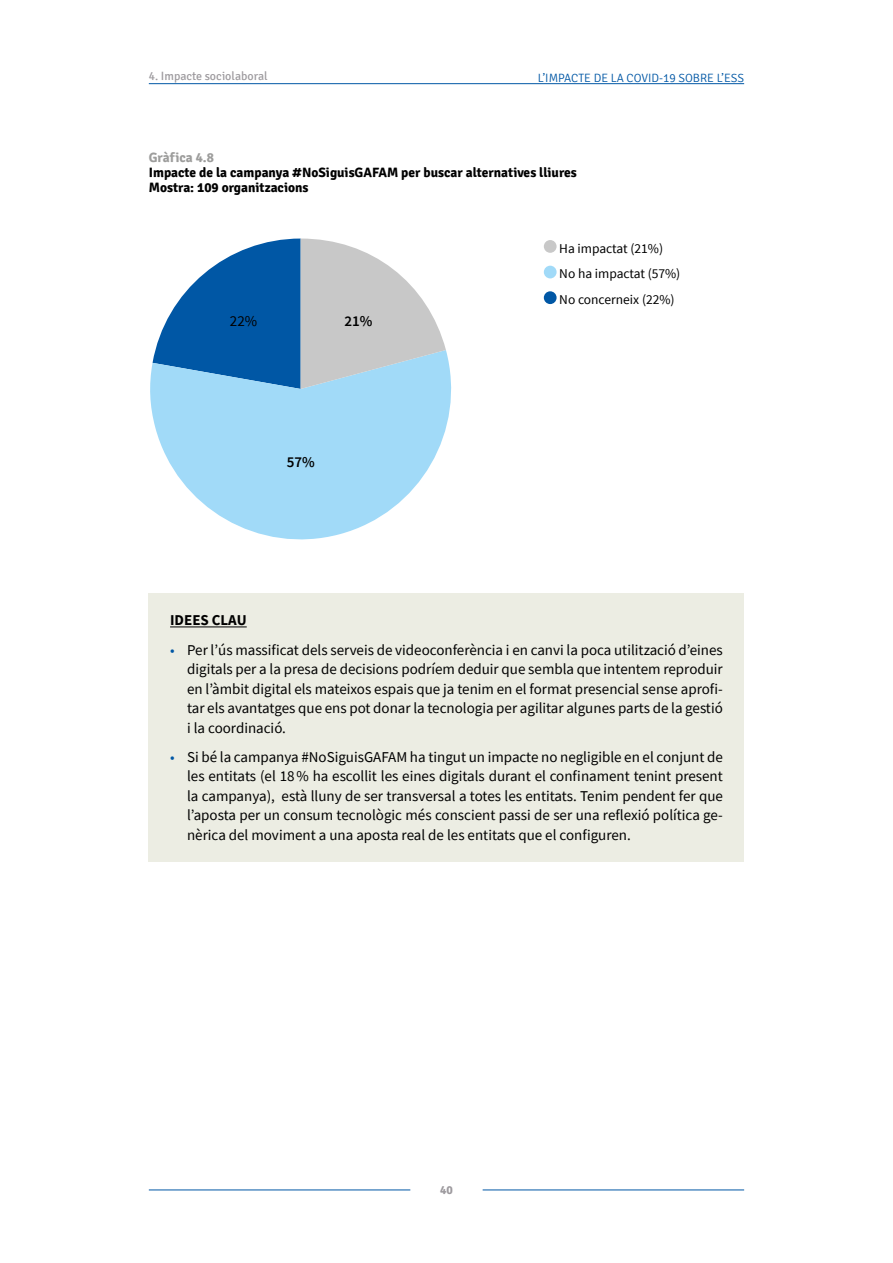
<style>
.page{position:relative;width:893px;height:1263px;background:#fff}
.page>*{position:absolute;margin:0;border:0;box-sizing:border-box;transform-origin:0 0}
.t1{font:15px/19.5px "Source Sans Pro";color:#000;text-align:justify}
.t2{font:700 15px "Source Sans Pro";color:#000}
.t3{font:600 15px "Source Sans Pro";color:#000}
.t4{font:700 13.5px/15px "Signika";color:#000}
.t5{font:13.5px/25.7px "Source Sans Pro";color:#000}
.t6{font:700 13.5px "Signika";color:#9d9d9c}
.t7{font:300 12px "Signika";color:#0057a5}
.t8{font:12px "Signika";color:#9d9a9e}
.t9{font:700 12px "Signika";color:#9d9a9e}
.s1{color:#0057a5}
</style>
<div class="page">
<hr style="left:149px;top:83px;width:595px;height:1px;background:#0057a5">
<hr style="left:149px;top:1189px;width:261px;height:1px;background:#0057a5">
<hr style="left:483px;top:1189px;width:261px;height:1px;background:#0057a5">
<svg style="left:150px;top:351px;width:302px;height:189px;fill:#a1daf8"></svg>
<svg style="left:153px;top:239px;width:293px;height:150px"></svg>
<div style="left:544px;top:240px;width:13px;height:13px;background:#c8c8c8;border-radius:50%"></div>
<div style="left:544px;top:266px;width:13px;height:12px;background:#a1daf8;border-radius:50%"></div>
<div style="left:544px;top:291px;width:13px;height:13px;background:#0057a5;border-radius:50%"></div>
<div style="left:149px;top:593px;width:595px;height:268px;background:#ecede3"></div>
<hr style="left:170px;top:626px;width:77px;height:1px;background:#000">
<p class="t8" style="left:149px;top:69px;width:120px">4. Impacte sociolaboral</p>
<p class="t7" style="left:538px;top:71px;width:208px">L’IMPACTE DE LA COVID-19 SOBRE L’ESS</p>
<p class="t6" style="left:149px;top:149px;width:67px">Gràfica 4.8</p>
<p class="t4" style="left:149px;top:165px;width:430px">Impacte de la campanya #NoSiguisGAFAM per buscar alternatives lliures<br>Mostra: 109 organitzacions</p>
<p class="t1" style="left:230px;top:311px;width:29px">22%</p>
<p class="t3" style="left:344px;top:311px;width:30px">21%</p>
<p class="t3" style="left:287px;top:452px;width:30px">57%</p>
<p class="t5" style="left:559px;top:235px;width:123px">Ha impactat (21%)<br>No ha impactat (57%)<br>No concerneix (22%)</p>
<p class="t2" style="left:170px;top:610px;width:78px">IDEES CLAU</p>
<p class="t1" style="left:187px;top:640px;width:537px;text-indent:-17px"><span class="s1">•</span> Per l’ús massificat dels serveis de videoconferència i en canvi la poca utilització d’eines digitals per a la presa de decisions podríem deduir que sembla que intentem reproduir en l’àmbit digital els mateixos espais que ja tenim en el format presencial sense aprofi&shy;tar els avantatges que ens pot donar la tecnologia per agilitar algunes parts de la gestió i la coordinació.</p>
<p class="t1" style="left:187px;top:747px;width:537px;text-indent:-17px"><span class="s1">•</span> Si bé la campanya #NoSiguisGAFAM ha tingut un impacte no negligible en el conjunt de les entitats (el 18% ha escollit les eines digitals durant el confinament tenint present la campanya), està lluny de ser transversal a totes les entitats. Tenim pendent fer que l’aposta per un consum tecnològic més conscient passi de ser una reflexió política ge&shy;nèrica del moviment a una aposta real de les entitats que el configuren.</p>
<p class="t9" style="left:440px;top:1183px;width:14px">40</p>
</div>
